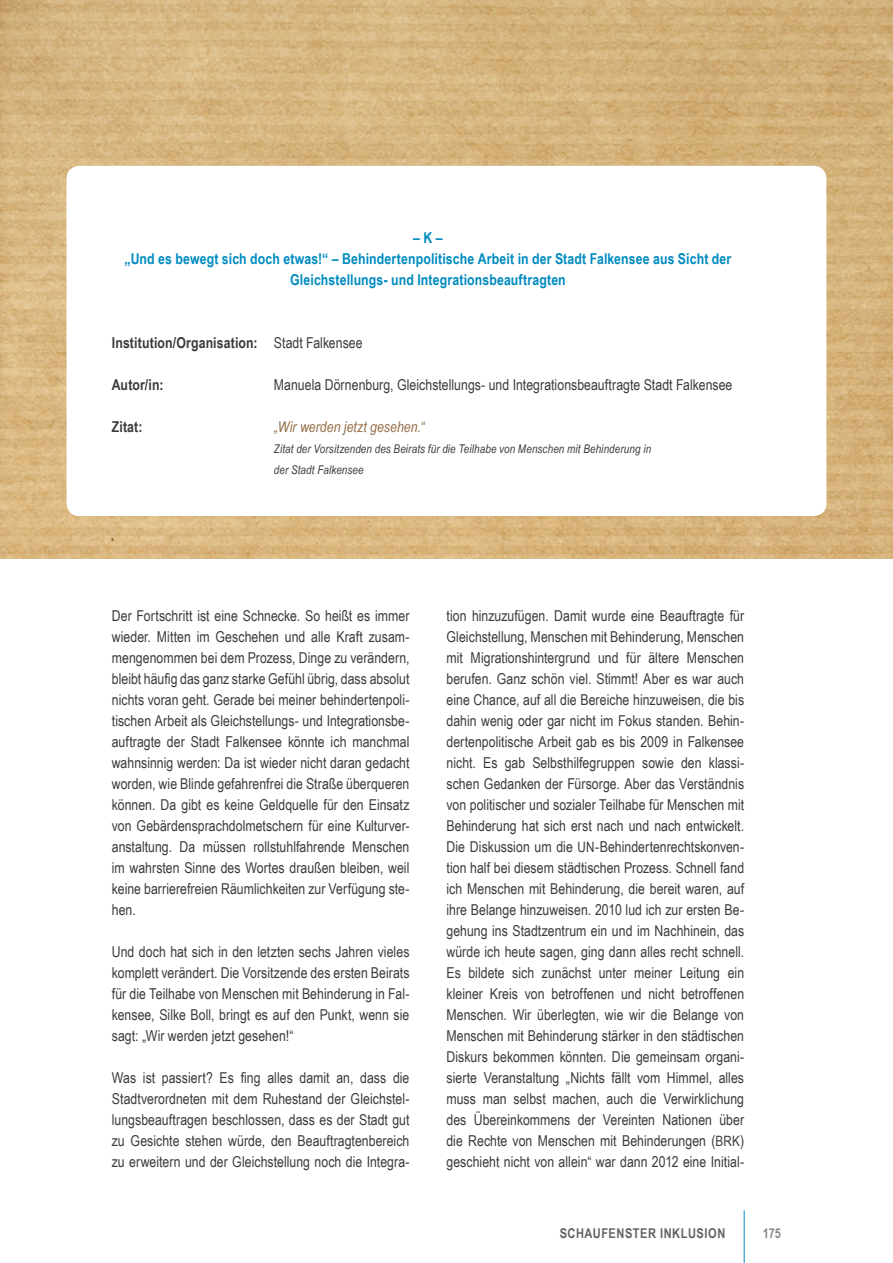
<style>
.page{position:relative;width:893px;height:1263px;background:#fff}
.page>*{position:absolute;margin:0;border:0;box-sizing:border-box;transform-origin:0 0}
.t1{font:15px/21px "Arial Narrow";color:#3b3b3a;text-align:justify}
.t2{font:700 15px/21px "Arial Narrow";letter-spacing:.01em;color:#008bc0;text-align:center}
.t3{font:700 15px "Arial Narrow";letter-spacing:.01em;color:#3b3b3a}
.t4{font:italic 15px "Arial Narrow";color:#956d46}
.t5{font:700 13.5px "Arial Narrow";letter-spacing:.04em;color:#636362}
.t6{font:700 13.5px "Arial Narrow";color:#878786}
.t7{font:italic 12px/21px "Arial Narrow";letter-spacing:.01em;color:#3b3b3a}
.s1{font-weight:400}
.s2{font-size:14.25px}
</style>
<div class="page">
<hr style="left:744px;top:1210px;width:1px;height:53px;background:#008bc0">
<img style="left:0;top:0;width:893px;height:558px">
<div style="left:67px;top:166px;width:759px;height:350px;background:#fff;border-radius:13px"></div>
<h2 class="t2" style="left:125px;top:226px;width:608px">– K –<br>„Und es bewegt sich doch etwas!“ – Behindertenpolitische Arbeit in der Stadt Falkensee aus Sicht der<br>Gleichstellungs- und Integrationsbeauftragten</h2>
<p class="t3" style="left:112px;top:331px;width:252px">Institution/Organisation: <span class="s1">Stadt Falkensee</span></p>
<p class="t3" style="left:112px;top:373px;width:53px">Autor/in:</p>
<p class="t1" style="left:274px;top:374px;width:460px">Manuela Dörnenburg, Gleichstellungs- und Integrationsbeauftragte Stadt Falkensee</p>
<p class="t3" style="left:112px;top:415px;width:32px">Zitat:</p>
<p class="t4" style="left:274px;top:416px;width:152px">„Wir werden jetzt gesehen.“</p>
<p class="t7" style="left:274px;top:438px;width:379px">Zitat der Vorsitzenden des Beirats für die Teilhabe von Menschen mit Behinderung in der Stadt Falkensee</p>
<p class="t1" style="left:112px;top:605px;width:299px">Der Fortschritt ist eine Schnecke. So heißt es immer wieder. Mitten im Geschehen und alle Kraft zusam&shy;mengenommen bei dem Prozess, Dinge zu verändern, bleibt häufig das ganz starke Gefühl übrig, dass absolut nichts voran geht. Gerade bei meiner behindertenpoli&shy;tischen Arbeit als Gleichstellungs- und Integrationsbe&shy;auftragte der Stadt Falkensee könnte ich manchmal wahnsinnig werden: Da ist wieder nicht daran gedacht worden, wie Blinde gefahrenfrei die Straße überqueren können. Da gibt es keine Geldquelle für den Einsatz von Gebärdensprachdolmetschern für eine Kulturver&shy;anstaltung. Da müssen rollstuhlfahrende Menschen im wahrsten Sinne des Wortes draußen bleiben, weil keine barrierefreien Räumlichkeiten zur Verfügung ste&shy;hen.</p>
<p class="t1" style="left:112px;top:941px;width:299px">Und doch hat sich in den letzten sechs Jahren vieles komplett verändert. Die Vorsitzende des ersten Beirats für die Teilhabe von Menschen mit Behinderung in Fal&shy;kensee, Silke Boll, bringt es auf den Punkt, wenn sie sagt: „Wir werden jetzt gesehen!“</p>
<p class="t1" style="left:112px;top:1067px;width:299px">Was ist passiert? Es fing alles damit an, dass die Stadtverordneten mit dem Ruhestand der Gleichstel&shy;lungsbeauftragen beschlossen, dass es der Stadt gut zu Gesichte stehen würde, den Beauftragtenbereich zu erweitern und der Gleichstellung noch die Integra-</p>
<p class="t1" style="left:446px;top:605px;width:299px">tion hinzuzufügen. Damit wurde eine Beauftragte für Gleichstellung, Menschen mit Behinderung, Menschen mit Migrationshintergrund und für ältere Menschen berufen. Ganz schön viel. Stimmt! Aber es war auch eine Chance, auf all die Bereiche hinzuweisen, die bis dahin wenig oder gar nicht im Fokus standen. Behin&shy;dertenpolitische Arbeit gab es bis 2009 in Falkensee nicht. Es gab Selbsthilfegruppen sowie den klassi&shy;schen Gedanken der Fürsorge. Aber das Verständnis von politischer und sozialer Teilhabe für Menschen mit Behinderung hat sich erst nach und nach entwickelt.<br>Die Diskussion um die <span class="s2">UN</span>-Behindertenrechtskonven&shy;tion half bei diesem städtischen Prozess. Schnell fand ich Menschen mit Behinderung, die bereit waren, auf ihre Belange hinzuweisen. 2010 lud ich zur ersten Be&shy;gehung ins Stadtzentrum ein und im Nachhinein, das würde ich heute sagen, ging dann alles recht schnell.<br>Es bildete sich zunächst unter meiner Leitung ein kleiner Kreis von betroffenen und nicht betroffenen Menschen. Wir überlegten, wie wir die Belange von Menschen mit Behinderung stärker in den städtischen Diskurs bekommen könnten. Die gemeinsam organi&shy;sierte Veranstaltung „Nichts fällt vom Himmel, alles muss man selbst machen, auch die Verwirklichung des Übereinkommens der Vereinten Nationen über die Rechte von Menschen mit Behinderungen (<span class="s2">BRK</span>) geschieht nicht von allein“ war dann 2012 eine Initial-</p>
<p class="t5" style="left:560px;top:1223px;width:167px">SCHAUFENSTER INKLUSION</p>
<p class="t6" style="left:763px;top:1223px;width:20px">175</p>
</div>
